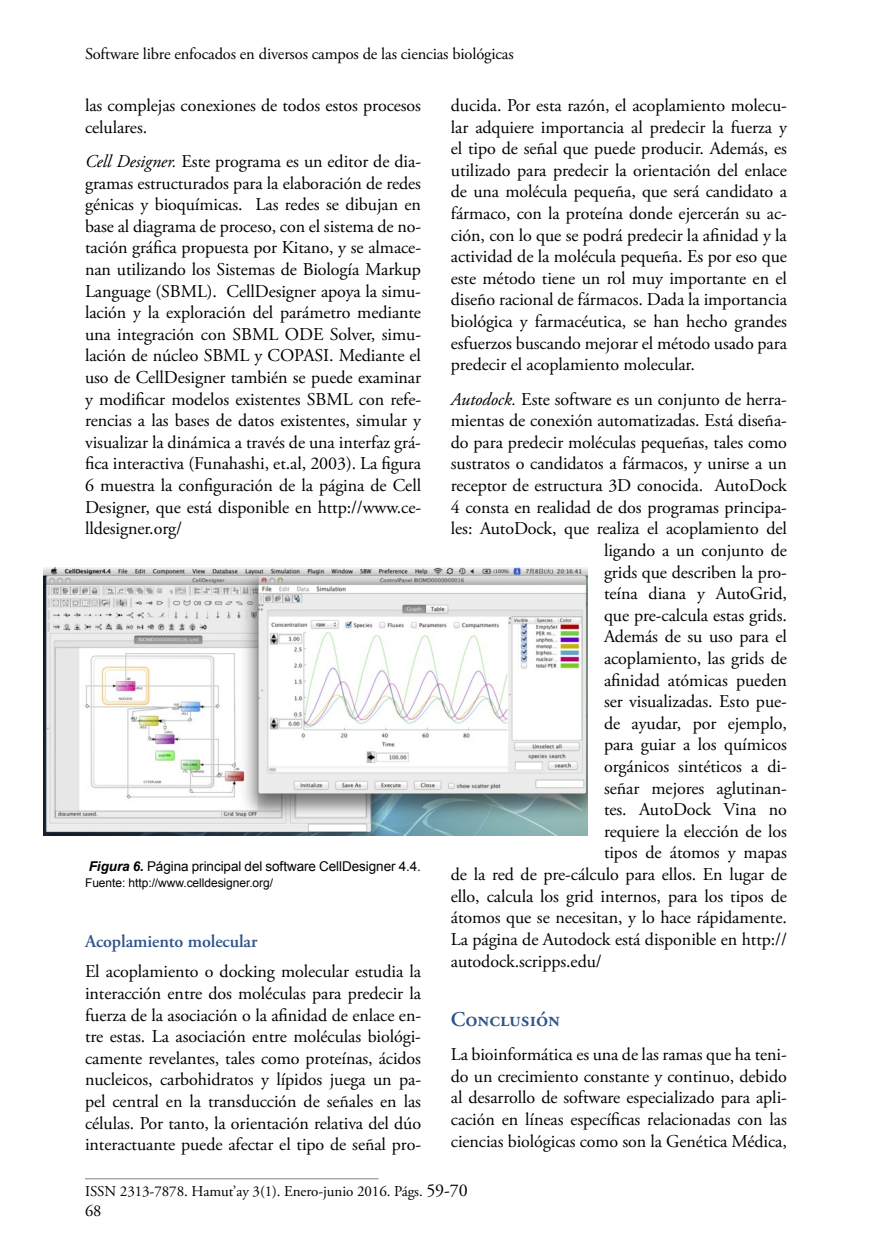
<style>
.page{position:relative;width:872px;height:1255px;background:#fff}
.page>*{position:absolute;margin:0;border:0;box-sizing:border-box;transform-origin:0 0}
.t1{font:600 21px "Adobe Garamond Pro";color:#2f548a}
.t2{font:18px/21.6px "Adobe Garamond Pro";letter-spacing:-.005em;color:#000;text-align:justify}
.t3{font:600 18px "Adobe Garamond Pro";letter-spacing:.045em;color:#2f548a}
.t4{font:16.5px "Adobe Garamond Pro";letter-spacing:-.01em;color:#000}
.t5{font:15px "Adobe Garamond Pro";letter-spacing:-.005em;color:#000}
.t6{font:13.5px "Arial";letter-spacing:-.005em;color:#000}
.t7{font:12px "Arial";letter-spacing:-.005em;color:#000}
.s1{font-style:italic}
.s2{font-weight:700;font-style:italic}
.s3{font-size:18px}
</style>
<div class="page">
<hr style="left:85px;top:1178px;width:293px;height:1px;background:#808080">
<img style="left:43px;top:567px;width:544px;height:268px">
<p class="t4" style="left:85px;top:44px;width:430px">Software libre enfocados en diversos campos de las ciencias biológicas</p>
<p class="t2" style="left:85px;top:95px;width:337px">las complejas conexiones de todos estos procesos celulares.</p>
<p class="t2" style="left:85px;top:151px;width:337px"><span class="s1">Cell Designer.</span> Este programa es un editor de dia&shy;gramas estructurados para la elaboración de redes génicas y bioquímicas. Las redes se dibujan en base al diagrama de proceso, con el sistema de no&shy;tación gráfica propuesta por Kitano, y se almace&shy;nan utilizando los Sistemas de Biología Markup Language (SBML). CellDesigner apoya la simu&shy;lación y la exploración del parámetro mediante una integración con SBML ODE Solver, simu&shy;lación de núcleo SBML y COPASI. Mediante el uso de CellDesigner también se puede examinar y modificar modelos existentes SBML con refe&shy;rencias a las bases de datos existentes, simular y visualizar la dinámica a través de una interfaz grá&shy;fica interactiva (Funahashi, et.al, 2003). La figura 6 muestra la configuración de la página de Cell Designer, que está disponible en http://www.ce&shy;lldesigner.org/</p>
<p class="t6" style="left:89px;top:857px;width:334px"><span class="s2">Figura 6.</span> Página principal del software CellDesigner 4.4.</p>
<p class="t7" style="left:85px;top:875px;width:189px">Fuente: http://www.celldesigner.org/</p>
<p class="t3" style="left:85px;top:931px;width:174px">Acoplamiento molecular</p>
<p class="t2" style="left:85px;top:961px;width:337px">El acoplamiento o docking molecular estudia la interacción entre dos moléculas para predecir la fuerza de la asociación o la afinidad de enlace en&shy;tre estas. La asociación entre moléculas biológi&shy;camente revelantes, tales como proteínas, ácidos nucleicos, carbohidratos y lípidos juega un pa&shy;pel central en la transducción de señales en las células. Por tanto, la orientación relativa del dúo interactuante puede afectar el tipo de señal pro-</p>
<p class="t2" style="left:451px;top:95px;width:337px">ducida. Por esta razón, el acoplamiento molecu&shy;lar adquiere importancia al predecir la fuerza y el tipo de señal que puede producir. Además, es utilizado para predecir la orientación del enlace de una molécula pequeña, que será candidato a fármaco, con la proteína donde ejercerán su ac&shy;ción, con lo que se podrá predecir la afinidad y la actividad de la molécula pequeña. Es por eso que este método tiene un rol muy importante en el diseño racional de fármacos. Dada la importancia biológica y farmacéutica, se han hecho grandes esfuerzos buscando mejorar el método usado para predecir el acoplamiento molecular.</p>
<p class="t2" style="left:451px;top:389px;width:337px"><span class="s1">Autodock.</span> Este software es un conjunto de herra-</p>
<p class="t2" style="left:451px;top:410px;width:337px">mientas de conexión automatizadas. Está diseña-</p>
<p class="t2" style="left:451px;top:432px;width:337px">do para predecir moléculas pequeñas, tales como</p>
<p class="t2" style="left:451px;top:453px;width:337px">sustratos o candidatos a fármacos, y unirse a un</p>
<p class="t2" style="left:451px;top:475px;width:337px">receptor de estructura 3D conocida. AutoDock</p>
<p class="t2" style="left:451px;top:497px;width:337px">4 consta en realidad de dos programas principa-</p>
<p class="t2" style="left:451px;top:518px;width:337px">les: AutoDock, que realiza el acoplamiento del</p>
<p class="t2" style="left:604px;top:540px;width:184px">ligando a un conjunto de</p>
<p class="t2" style="left:604px;top:561px;width:184px">grids que describen la pro-</p>
<p class="t2" style="left:604px;top:583px;width:184px">teína diana y AutoGrid,</p>
<p class="t2" style="left:604px;top:605px;width:184px">que pre-calcula estas grids.</p>
<p class="t2" style="left:604px;top:626px;width:184px">Además de su uso para el</p>
<p class="t2" style="left:604px;top:648px;width:184px">acoplamiento, las grids de</p>
<p class="t2" style="left:604px;top:669px;width:184px">afinidad atómicas pueden</p>
<p class="t2" style="left:604px;top:691px;width:184px">ser visualizadas. Esto pue-</p>
<p class="t2" style="left:604px;top:713px;width:184px">de ayudar, por ejemplo,</p>
<p class="t2" style="left:604px;top:734px;width:184px">para guiar a los químicos</p>
<p class="t2" style="left:604px;top:756px;width:184px">orgánicos sintéticos a di-</p>
<p class="t2" style="left:604px;top:777px;width:184px">señar mejores aglutinan-</p>
<p class="t2" style="left:604px;top:799px;width:184px">tes. AutoDock Vina no</p>
<p class="t2" style="left:604px;top:821px;width:184px">requiere la elección de los</p>
<p class="t2" style="left:604px;top:842px;width:184px">tipos de átomos y mapas</p>
<p class="t2" style="left:451px;top:864px;width:337px">de la red de pre-cálculo para ellos. En lugar de</p>
<p class="t2" style="left:451px;top:885px;width:337px">ello, calcula los grid internos, para los tipos de</p>
<p class="t2" style="left:451px;top:907px;width:337px">átomos que se necesitan, y lo hace rápidamente.</p>
<p class="t2" style="left:451px;top:929px;width:337px">La página de Autodock está disponible en http://</p>
<p class="t2" style="left:451px;top:950px;width:152px">autodock.scripps.edu/</p>
<p class="t1" style="left:451px;top:1006px;width:111px">Conclusión</p>
<p class="t2" style="left:451px;top:1044px;width:337px">La bioinformática es una de las ramas que ha teni&shy;do un crecimiento constante y continuo, debido al desarrollo de software especializado para apli&shy;cación en líneas específicas relacionadas con las ciencias biológicas como son la Genética Médica,</p>
<p class="t5" style="left:85px;top:1181px;width:384px">ISSN 2313-7878. Hamut’ay 3(1). Enero-junio 2016. Págs. <span class="s3">59-70</span></p>
<p class="t4" style="left:85px;top:1200px;width:18px">68</p>
</div>
